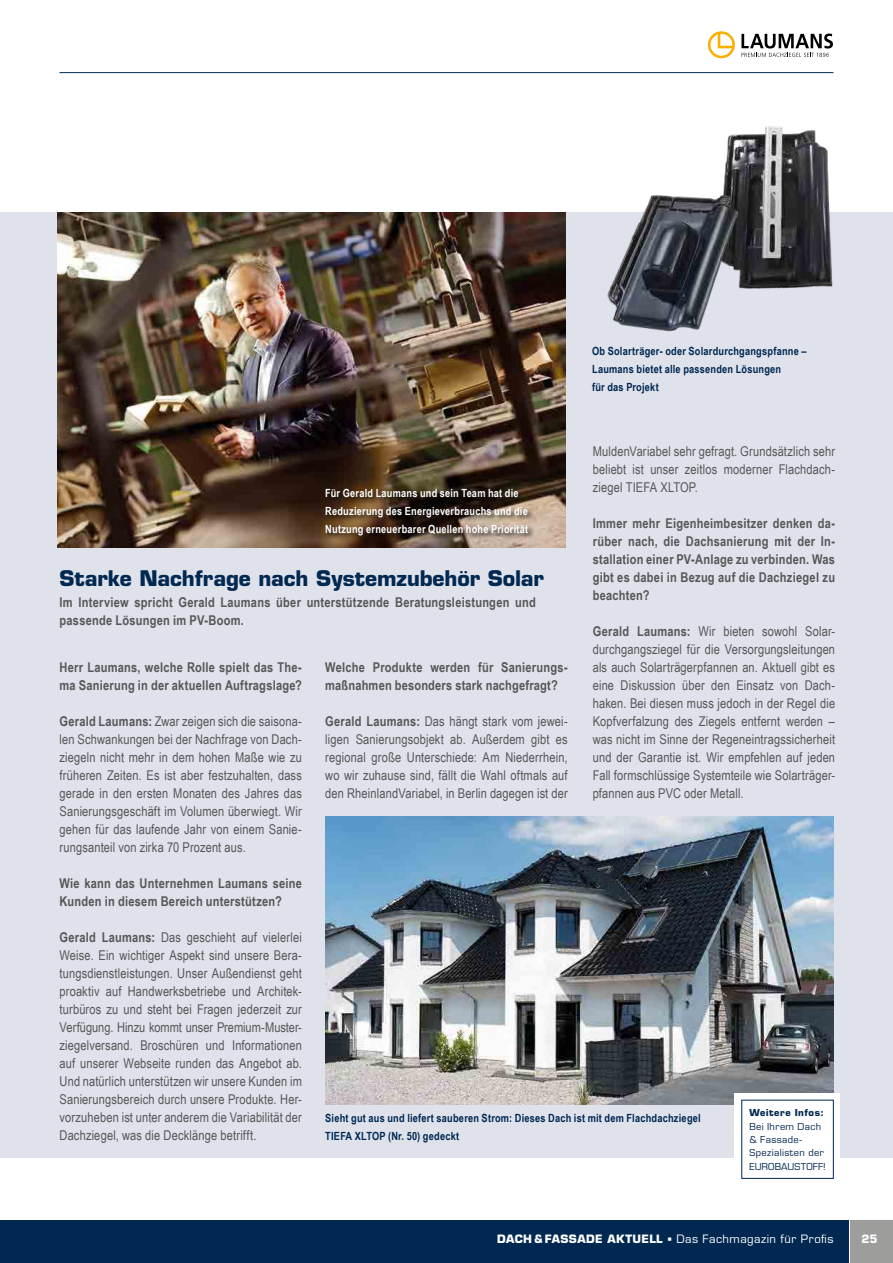
<style>
.page{position:relative;width:893px;height:1263px;background:#fff}
.page>*{position:absolute;margin:0;border:0;box-sizing:border-box;transform-origin:0 0}
.t1{font:700 21px "Eurostile LT Std";letter-spacing:-.005em;color:#002851}
.t2{font:13.5px/18px "Arial Narrow";letter-spacing:.01em;color:#575756;text-align:justify}
.t3{font:700 13.5px/18px "Arial Narrow";letter-spacing:.015em;color:#575756}
.t4{font:700 11.25px/18px "Arial Narrow";letter-spacing:.02em;color:#002851}
.t5{font:700 11.25px/18px "Arial Narrow";letter-spacing:.02em;color:#fff}
.t6{font:11.25px "Eurostile LT Std";letter-spacing:.04em;color:#fff}
.t7{font:700 11.25px "Eurostile LT Std";color:#fff}
.t8{font:9.3px/13.4px "Eurostile LT Std";letter-spacing:.035em;color:#002851}
.t9{font:700 9.3px "Eurostile LT Std";letter-spacing:.06em;color:#002851}
.s1{font-weight:700}
.s2{font-family:"Minion Pro"}
</style>
<div class="page">
<div style="left:0;top:1220px;width:849px;height:43px;background:#002851"></div>
<div style="left:850px;top:1220px;width:43px;height:43px;background:#9d9d9c"></div>
<hr style="left:60px;top:72px;width:773px;height:1px;background:#002851">
<div style="left:0;top:213px;width:893px;height:945px;background:#dfe1eb"></div>
<svg style="left:741px;top:34px;width:92px;height:23px"></svg>
<svg style="left:708px;top:31px;width:27px;height:27px"></svg>
<img style="left:57px;top:213px;width:509px;height:334px">
<img style="left:326px;top:816px;width:507px;height:288px">
<img style="left:727px;top:126px;width:115px;height:163px">
<img style="left:584px;top:145px;width:167px;height:187px">
<div style="left:324px;top:488px;width:211px;height:54px;background:#000;opacity:.75"></div>
<div style="left:734px;top:1093px;width:106px;height:89px;background:#fff"></div>
<div style="left:741px;top:1100px;width:93px;height:79px;background:#fff;border:1px solid #002851"></div>
<p class="t4" style="left:592px;top:342px;width:216px">Ob Solarträger- oder Solardurchgangspfanne –<br>Laumans bietet alle passenden Lösungen<br>für das Projekt</p>
<p class="t2" style="left:593px;top:442px;width:244px">MuldenVariabel sehr gefragt. Grundsätzlich sehr beliebt ist unser zeitlos moderner Flachdach&shy;ziegel TIEFA XLTOP.</p>
<p class="t3" style="left:593px;top:514px;width:244px;text-align:justify">Immer mehr Eigenheimbesitzer denken da&shy;rüber nach, die Dachsanierung mit der In&shy;stallation einer PV-Anlage zu verbinden. Was gibt es dabei in Bezug auf die Dachziegel zu beachten?</p>
<p class="t2" style="left:593px;top:622px;width:244px"><span class="s1">Gerald Laumans:</span> Wir bieten sowohl Solar&shy;durchgangsziegel für die Versorgungsleitungen als auch Solarträgerpfannen an. Aktuell gibt es eine Diskussion über den Einsatz von Dach&shy;haken. Bei diesen muss jedoch in der Regel die Kopfverfalzung des Ziegels entfernt werden – was nicht im Sinne der Regeneintragssicherheit und der Garantie ist. Wir empfehlen auf jeden Fall formschlüssige Systemteile wie Solarträger&shy;pfannen aus PVC oder Metall.</p>
<p class="t5" style="left:325px;top:484px;width:205px">Für Gerald Laumans und sein Team hat die<br>Reduzierung des Energieverbrauchs und die<br>Nutzung erneuerbarer Quellen hohe Priorität</p>
<h1 class="t1" style="left:60px;top:565px;width:486px">Starke Nachfrage nach Systemzubehör Solar</h1>
<p class="t3" style="left:60px;top:593px;width:478px">Im Interview spricht Gerald Laumans über unterstützende Beratungsleistungen und passende Lösungen im PV-Boom.</p>
<p class="t3" style="left:325px;top:658px;width:244px">Welche Produkte werden für Sanierungs&shy;maßnahmen besonders stark nachgefragt?</p>
<p class="t2" style="left:325px;top:712px;width:244px"><span class="s1">Gerald Laumans:</span> Das hängt stark vom jewei&shy;ligen Sanierungsobjekt ab. Außerdem gibt es regional große Unterschiede: Am Niederrhein, wo wir zuhause sind, fällt die Wahl oftmals auf den RheinlandVariabel, in Berlin dagegen ist der</p>
<p class="t3" style="left:60px;top:658px;width:244px">Herr Laumans, welche Rolle spielt das The&shy;ma Sanierung in der aktuellen Auftragslage?</p>
<p class="t2" style="left:60px;top:712px;width:244px"><span class="s1">Gerald Laumans:</span> Zwar zeigen sich die saisona&shy;len Schwankungen bei der Nachfrage von Dach&shy;ziegeln nicht mehr in dem hohen Maße wie zu früheren Zeiten. Es ist aber festzuhalten, dass gerade in den ersten Monaten des Jahres das Sanierungsgeschäft im Volumen überwiegt. Wir gehen für das laufende Jahr von einem Sanie&shy;rungsanteil von zirka 70 Prozent aus.</p>
<p class="t3" style="left:60px;top:874px;width:244px">Wie kann das Unternehmen Laumans seine<br>Kunden in diesem Bereich unterstützen?</p>
<p class="t2" style="left:60px;top:928px;width:244px"><span class="s1">Gerald Laumans:</span> Das geschieht auf vielerlei Weise. Ein wichtiger Aspekt sind unsere Bera&shy;tungsdienstleistungen. Unser Außendienst geht proaktiv auf Handwerksbetriebe und Architek&shy;turbüros zu und steht bei Fragen jederzeit zur Verfügung. Hinzu kommt unser Premium-Muster&shy;ziegelversand. Broschüren und Informationen auf unserer Webseite runden das Angebot ab.<br>Und natürlich unterstützen wir unsere Kunden im Sanierungsbereich durch unsere Produkte. Her&shy;vorzuheben ist unter anderem die Variabilität der Dachziegel, was die Decklänge betrifft.</p>
<p class="t9" style="left:749px;top:1107px;width:76px">Weitere Infos:</p>
<p class="t8" style="left:749px;top:1120px;width:78px">Bei Ihrem Dach &amp; Fassade-<br>Spezialisten der<br>EUROBAUSTOFF!</p>
<p class="t4" style="left:325px;top:1109px;width:377px">Sieht gut aus und liefert sauberen Strom: Dieses Dach ist mit dem Flachdachziegel<br>TIEFA XLTOP (Nr. 50) gedeckt</p>
<p class="t6" style="left:497px;top:1232px;width:338px"><span class="s1">DACH &amp; FASSADE AKTUELL</span> <span class="s2">■</span> Das Fachmagazin für Profis</p>
<p class="t7" style="left:861px;top:1232px;width:18px">25</p>
</div>
